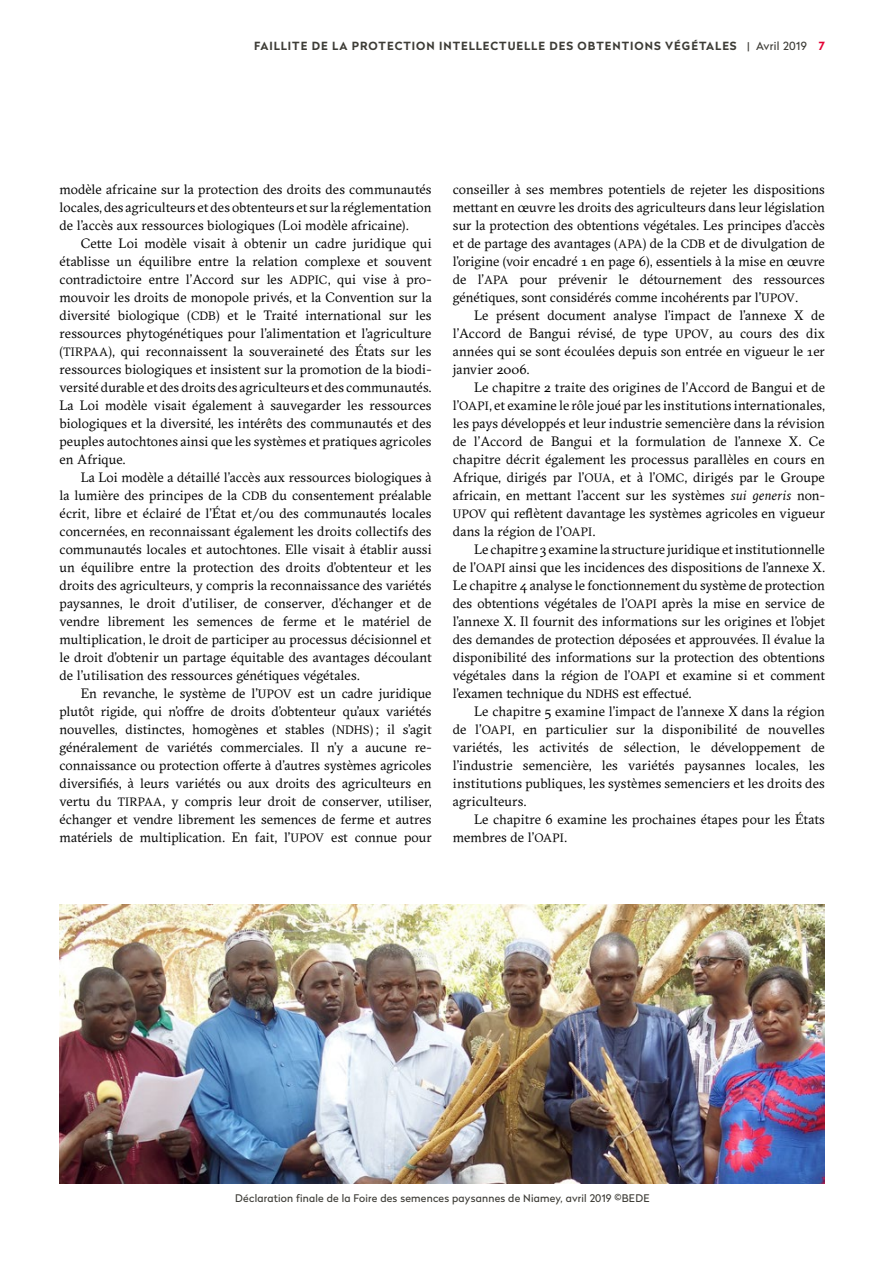
<style>
.page{position:relative;width:893px;height:1263px;background:#fff}
.page>*{position:absolute;margin:0;border:0;box-sizing:border-box;transform-origin:0 0}
._03_Lauftext_mE{font:13.5px/18px "GT Sectra";letter-spacing:.005em;color:#000;text-align:justify}
.t1{font:700 11.25px "Radikal";letter-spacing:.085em;color:#3c3b35}
._06_Bildlegende{font:10.5px "Radikal";letter-spacing:.02em;color:#3c3b35}
.s1{font-weight:400}
.s2{color:#e40134}
.s3{font-size:12px}
.s4{font-style:italic}
</style>
<div class="page">
<img style="left:60px;top:905px;width:765px;height:279px">
<p class="t1" style="left:254px;top:38px;width:572px">FAILLITE DE LA PROTECTION INTELLECTUELLE DES OBTENTIONS VÉGÉTALES <span class="s1">| Avril 2019</span> <span class="s2">7</span></p>
<p class="_03_Lauftext_mE" style="left:60px;top:180px;width:374px">modèle africaine sur la protection des droits des communautés locales, des agriculteurs et des obtenteurs et sur la réglementation de l’accès aux ressources biologiques (Loi modèle africaine).</p>
<p class="_03_Lauftext_mE" style="left:60px;top:234px;width:374px;text-indent:21px">Cette Loi modèle visait à obtenir un cadre juridique qui établisse un équilibre entre la relation complexe et souvent contradictoire entre l’Accord sur les <span class="s3">ADPIC</span>, qui vise à pro&shy;mouvoir les droits de monopole privés, et la Convention sur la diversité biologique (<span class="s3">CDB</span>) et le Traité international sur les ressources phytogénétiques pour l’alimentation et l’agriculture (<span class="s3">TIRPAA</span>), qui reconnaissent la souveraineté des États sur les ressources biologiques et insistent sur la promotion de la biodi&shy;versité durable et des droits des agriculteurs et des communautés.<br>La Loi modèle visait également à sauvegarder les ressources biologiques et la diversité, les intérêts des communautés et des peuples autochtones ainsi que les systèmes et pratiques agricoles en Afrique.</p>
<p class="_03_Lauftext_mE" style="left:60px;top:468px;width:374px;text-indent:21px">La Loi modèle a détaillé l’accès aux ressources biologiques à la lumière des principes de la <span class="s3">CDB</span> du consentement préalable écrit, libre et éclairé de l’État et/ou des communautés locales concernées, en reconnaissant également les droits collectifs des communautés locales et autochtones. Elle visait à établir aussi un équilibre entre la protection des droits d’obtenteur et les droits des agriculteurs, y compris la reconnaissance des variétés paysannes, le droit d’utiliser, de conserver, d’échanger et de vendre librement les semences de ferme et le matériel de multiplication, le droit de participer au processus décisionnel et le droit d’obtenir un partage équitable des avantages découlant de l’utilisation des ressources génétiques végétales.</p>
<p class="_03_Lauftext_mE" style="left:60px;top:684px;width:374px;text-indent:21px">En revanche, le système de l’<span class="s3">UPOV</span> est un cadre juridique plutôt rigide, qui n’offre de droits d’obtenteur qu’aux variétés nouvelles, distinctes, homogènes et stables (<span class="s3">NDHS</span>) ; il s’agit généralement de variétés commerciales. Il n’y a aucune re&shy;connaissance ou protection offerte à d’autres systèmes agricoles diversifiés, à leurs variétés ou aux droits des agriculteurs en vertu du <span class="s3">TIRPAA</span>, y compris leur droit de conserver, utiliser, échanger et vendre librement les semences de ferme et autres matériels de multiplication. En fait, l’<span class="s3">UPOV</span> est connue pour</p>
<p class="_03_Lauftext_mE" style="left:453px;top:180px;width:374px">conseiller à ses membres potentiels de rejeter les dispositions mettant en œuvre les droits des agriculteurs dans leur législation sur la protection des obtentions végétales. Les principes d’accès et de partage des avantages (<span class="s3">APA</span>) de la <span class="s3">CDB</span> et de divulgation de l’origine (voir encadré 1 en page 6), essentiels à la mise en œuvre de l’<span class="s3">APA</span> pour prévenir le détournement des ressources génétiques, sont considérés comme incohérents par l’<span class="s3">UPOV</span>.</p>
<p class="_03_Lauftext_mE" style="left:453px;top:306px;width:374px;text-indent:21px">Le présent document analyse l’impact de l’annexe X de l’Accord de Bangui révisé, de type <span class="s3">UPOV</span>, au cours des dix années qui se sont écoulées depuis son entrée en vigueur le 1er janvier 2006.</p>
<p class="_03_Lauftext_mE" style="left:453px;top:378px;width:374px;text-indent:21px">Le chapitre 2 traite des origines de l’Accord de Bangui et de l’<span class="s3">OAPI</span>, et examine le rôle joué par les institutions internationales, les pays développés et leur industrie semencière dans la révision de l’Accord de Bangui et la formulation de l’annexe X. Ce chapitre décrit également les processus parallèles en cours en Afrique, dirigés par l’<span class="s3">OUA</span>, et à l’<span class="s3">OMC</span>, dirigés par le Groupe africain, en mettant l’accent sur les systèmes <span class="s4">sui generis</span> non-<span class="s3">UPOV</span> qui reflètent davantage les systèmes agricoles en vigueur dans la région de l’<span class="s3">OAPI</span>.</p>
<p class="_03_Lauftext_mE" style="left:453px;top:540px;width:374px;text-indent:21px">Le chapitre 3 examine la structure juridique et institutionnelle de l’<span class="s3">OAPI</span> ainsi que les incidences des dispositions de l’annexe X.<br>Le chapitre 4 analyse le fonctionnement du système de protection des obtentions végétales de l’<span class="s3">OAPI</span> après la mise en service de l’annexe X. Il fournit des informations sur les origines et l’objet des demandes de protection déposées et approuvées. Il évalue la disponibilité des informations sur la protection des obtentions végétales dans la région de l’<span class="s3">OAPI</span> et examine si et comment l’examen technique du <span class="s3">NDHS</span> est effectué.</p>
<p class="_03_Lauftext_mE" style="left:453px;top:702px;width:374px;text-indent:21px">Le chapitre 5 examine l’impact de l’annexe X dans la région de l’<span class="s3">OAPI</span>, en particulier sur la disponibilité de nouvelles variétés, les activités de sélection, le développement de l’industrie semencière, les variétés paysannes locales, les institutions publiques, les systèmes semenciers et les droits des agriculteurs.</p>
<p class="_03_Lauftext_mE" style="left:453px;top:810px;width:374px;text-indent:21px">Le chapitre 6 examine les prochaines étapes pour les États membres de l’<span class="s3">OAPI</span>.</p>
<p class="_06_Bildlegende" style="left:235px;top:1190px;width:416px">Déclaration finale de la Foire des semences paysannes de Niamey, avril 2019 ©BEDE</p>
</div>
